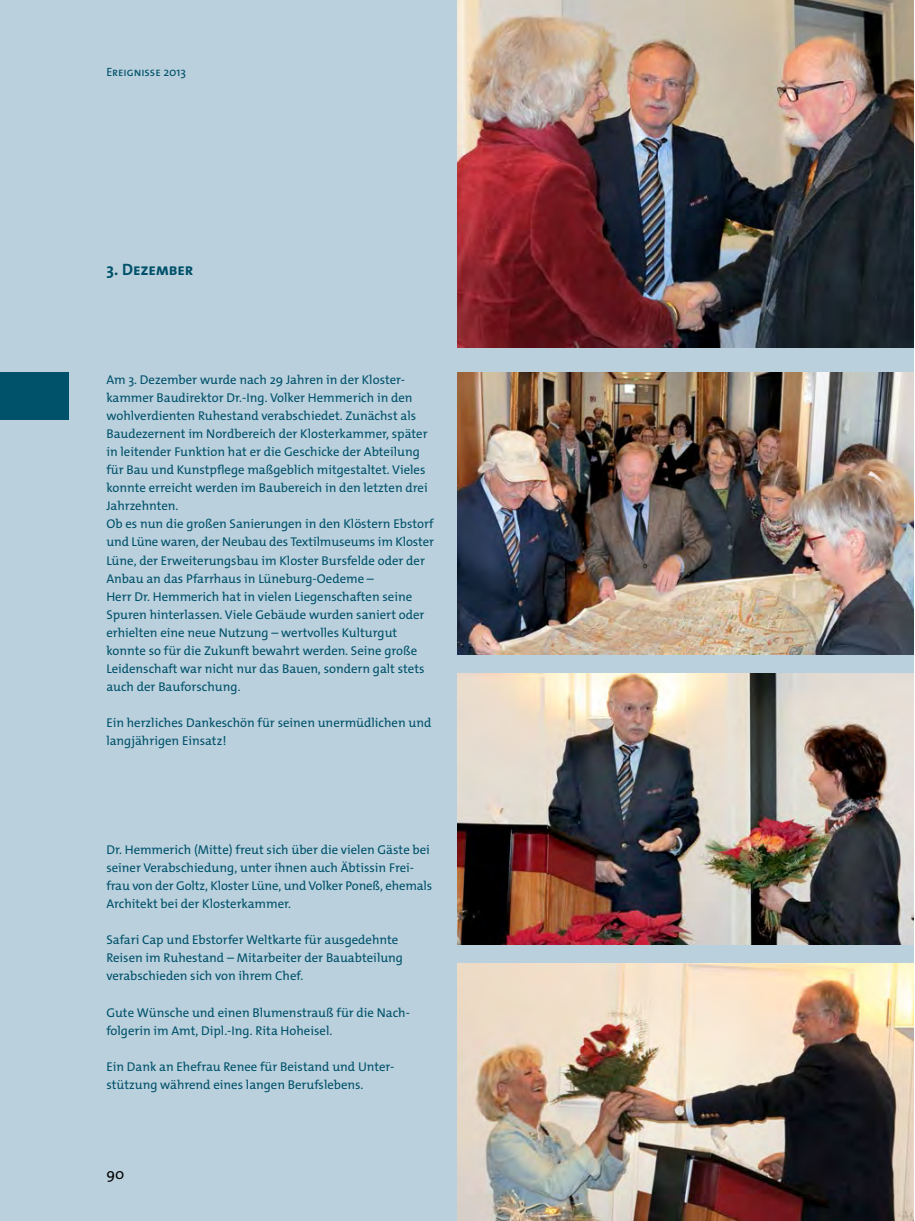
<style>
.page{position:relative;width:915px;height:1221px;background:#fff}
.page>*{position:absolute;margin:0;border:0;box-sizing:border-box;transform-origin:0 0}
.Subheadline_1{font:700 16.5px "The Mix Os F";letter-spacing:-.015em;color:#00516a}
.t1{font:15px "The Mix Os F";color:#000}
.Bildtext{font:12.75px/18px "The Mix Os F";color:#00516a}
.t2{font:12px "The Mix Os F";letter-spacing:-.005em;color:#00516a}
</style>
<div class="page">
<div style="left:0;top:0;width:913px;height:1220px;background:#bad0dd"></div>
<img style="left:457px;top:0;width:456px;height:347px">
<img style="left:457px;top:673px;width:456px;height:271px">
<img style="left:457px;top:372px;width:456px;height:283px">
<img style="left:457px;top:963px;width:456px;height:257px">
<div style="left:0;top:372px;width:69px;height:48px;background:#00516a"></div>
<p class="t2" style="left:106px;top:65px;width:81px">Ereignisse 2013</p>
<p class="Subheadline_1" style="left:106px;top:259px;width:88px">3. Dezember</p>
<p class="Bildtext" style="left:106px;top:370px;width:323px">Am 3. Dezember wurde nach 29 Jahren in der Kloster&shy;kammer Baudirektor Dr.-Ing. Volker Hemmerich in den wohlverdienten Ruhestand verabschiedet. Zunächst als Baudezernent im Nordbereich der Klosterkammer, später in leitender Funktion hat er die Geschicke der Abteilung für Bau und Kunstpflege maßgeblich mitgestaltet. Vieles konnte erreicht werden im Baubereich in den letzten drei Jahrzehnten.</p>
<p class="Bildtext" style="left:106px;top:515px;width:329px">Ob es nun die großen Sanierungen in den Klöstern Ebstorf und Lüne waren, der Neubau des Textilmuseums im Kloster Lüne, der Erweiterungsbau im Kloster Bursfelde oder der Anbau an das Pfarrhaus in Lüneburg-Oedeme –<br>Herr Dr. Hemmerich hat in vielen Liegenschaften seine Spuren hinterlassen. Viele Gebäude wurden saniert oder erhielten eine neue Nutzung – wertvolles Kulturgut konnte so für die Zukunft bewahrt werden. Seine große Leidenschaft war nicht nur das Bauen, sondern galt stets auch der Bauforschung.</p>
<p class="Bildtext" style="left:106px;top:714px;width:326px">Ein herzliches Dankeschön für seinen unermüdlichen und langjährigen Einsatz!</p>
<p class="Bildtext" style="left:106px;top:840px;width:327px">Dr. Hemmerich (Mitte) freut sich über die vielen Gäste bei seiner Verabschiedung, unter ihnen auch Äbtissin Frei&shy;frau von der Goltz, Kloster Lüne, und Volker Poneß, ehemals Architekt bei der Klosterkammer.</p>
<p class="Bildtext" style="left:106px;top:930px;width:298px">Safari Cap und Ebstorfer Weltkarte für ausgedehnte<br>Reisen im Ruhestand – Mitarbeiter der Bauabteilung verabschieden sich von ihrem Chef.</p>
<p class="Bildtext" style="left:106px;top:1003px;width:304px">Gute Wünsche und einen Blumenstrauß für die Nach&shy;folgerin im Amt, Dipl.-Ing. Rita Hoheisel.</p>
<p class="Bildtext" style="left:106px;top:1057px;width:288px">Ein Dank an Ehefrau Renee für Beistand und Unter&shy;stützung während eines langen Berufslebens.</p>
<p class="t1" style="left:106px;top:1164px;width:19px">90</p>
</div>
